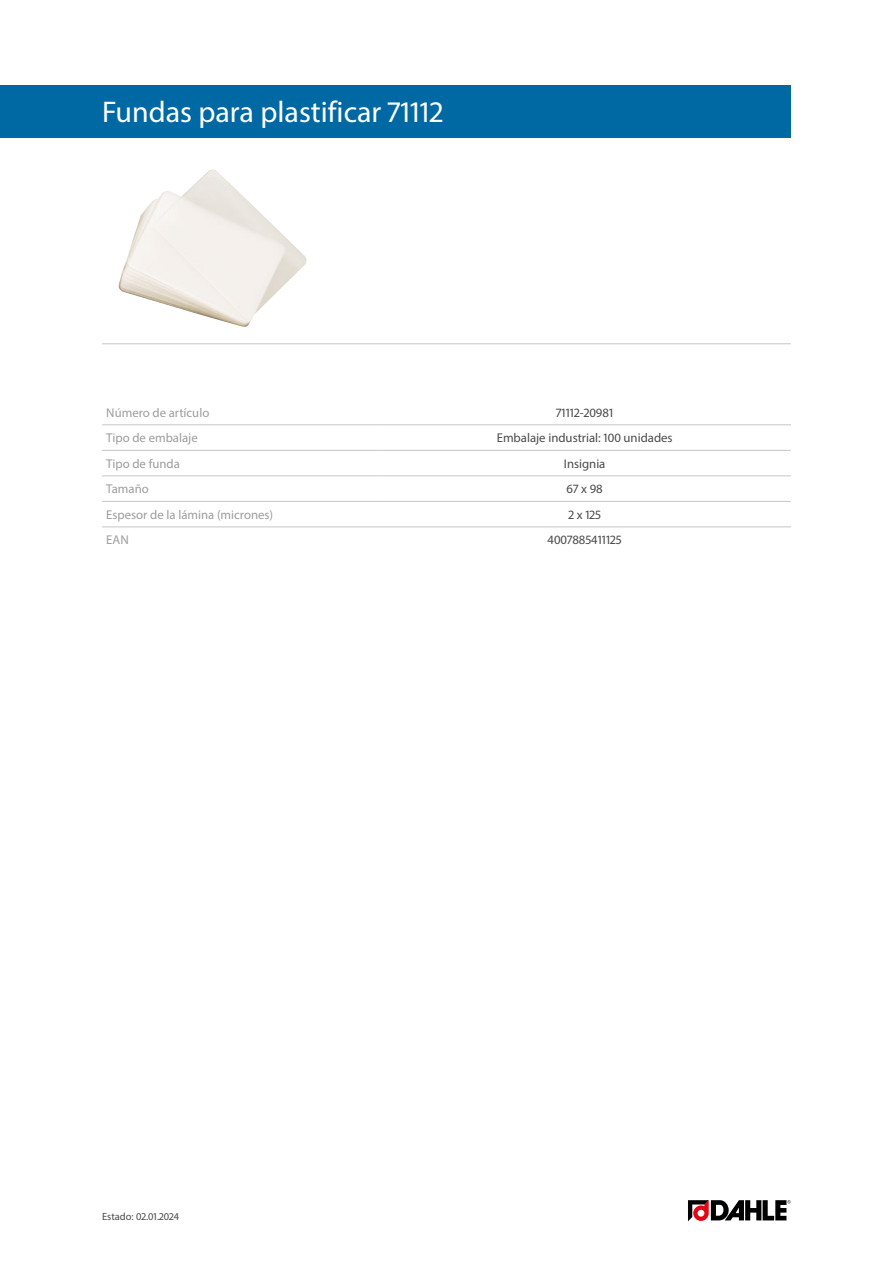
<style>
.page{position:relative;width:893px;height:1263px;background:#fff}
.page>*{position:absolute;margin:0;border:0;box-sizing:border-box;transform-origin:0 0}
.Produktname{font:30px "Myriad Pro";color:#fff}
.Produkttabelle_Links{font:12.75px "Myriad Pro";color:#9d9d9c}
.Produkttabelle_Zentr{font:12.75px "Myriad Pro";color:#4a4a49}
.t1{font:10.5px "Myriad Pro";color:#4a4a49}
</style>
<div class="page">
<img style="left:118px;top:169px;width:189px;height:158px">
<hr style="left:102px;top:343px;width:689px;height:1px;background:#c6c6c6">
<svg style="left:688px;top:1200px;width:103px;height:21px"></svg>
<div style="left:0;top:85px;width:791px;height:53px;background:#0069a4"></div>
<hr style="left:102px;top:424px;width:276px;height:1px;background:#c6c6c6">
<hr style="left:378px;top:424px;width:413px;height:1px;background:#c6c6c6">
<hr style="left:102px;top:450px;width:276px;height:1px;background:#c6c6c6">
<hr style="left:378px;top:450px;width:413px;height:1px;background:#c6c6c6">
<hr style="left:102px;top:475px;width:276px;height:1px;background:#c6c6c6">
<hr style="left:378px;top:475px;width:413px;height:1px;background:#c6c6c6">
<hr style="left:102px;top:501px;width:276px;height:1px;background:#c6c6c6">
<hr style="left:378px;top:501px;width:413px;height:1px;background:#c6c6c6">
<hr style="left:102px;top:526px;width:276px;height:1px;background:#c6c6c6">
<hr style="left:378px;top:526px;width:413px;height:1px;background:#c6c6c6">
<p class="Produktname" style="left:102px;top:94px;width:343px">Fundas para plastificar 71112</p>
<p class="Produkttabelle_Links" style="left:106px;top:405px;width:105px">Número de artículo</p>
<p class="Produkttabelle_Zentr" style="left:556px;top:405px;width:59px">71112-20981</p>
<p class="Produkttabelle_Links" style="left:106px;top:430px;width:93px">Tipo de embalaje</p>
<p class="Produkttabelle_Zentr" style="left:497px;top:430px;width:177px">Embalaje industrial: 100 unidades</p>
<p class="Produkttabelle_Links" style="left:106px;top:456px;width:75px">Tipo de funda</p>
<p class="Produkttabelle_Zentr" style="left:564px;top:456px;width:43px">Insignia</p>
<p class="Produkttabelle_Links" style="left:106px;top:481px;width:44px">Tamaño</p>
<p class="Produkttabelle_Zentr" style="left:567px;top:481px;width:38px">67 x 98</p>
<p class="Produkttabelle_Links" style="left:106px;top:507px;width:168px">Espesor de la lámina (micrones)</p>
<p class="Produkttabelle_Zentr" style="left:568px;top:507px;width:34px">2 x 125</p>
<p class="Produkttabelle_Links" style="left:106px;top:532px;width:24px">EAN</p>
<p class="Produkttabelle_Zentr" style="left:548px;top:532px;width:76px">4007885411125</p>
<p class="t1" style="left:102px;top:1210px;width:78px">Estado: 02.01.2024</p>
</div>
